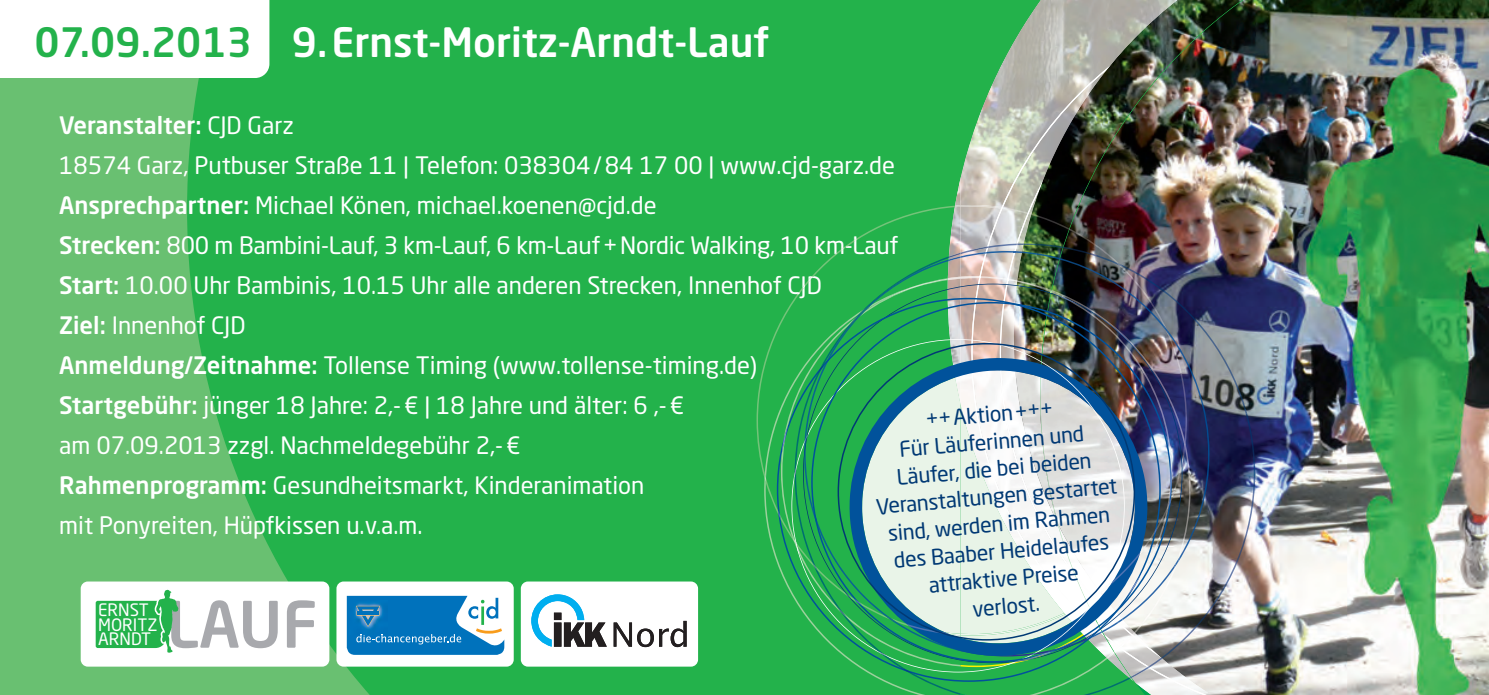
<style>
.page{position:relative;width:1489px;height:695px;background:#fff}
.page>*{position:absolute;margin:0;border:0;box-sizing:border-box;transform-origin:0 0}
.t1{font:500 63px "Neo Sans Pro";color:#a8a9ad}
.t2{font:500 40px "Neo Sans Pro";color:#fff}
.t3{font:23.75px/40px "Neo Sans Pro";color:#fff}
.t4{font:21.25px/27.5px "Neo Sans Pro";color:#013974;text-align:center}
.t5{font:17px/14.8px "Neo Sans Pro";color:#fff}
.s1{color:#23b24b}
.s2{font-weight:500}
</style>
<div class="page">
<div style="left:0;top:0;width:1488px;height:694px;background:#69c071"></div>
<div style="left:187px;top:0;width:760px;height:694px;background:#23b24b"></div>
<div style="left:0;top:0;width:269px;height:78px;background:#fff"></div>
<div style="left:336px;top:581px;width:177px;height:85px;background:#fff;border-radius:7px"></div>
<svg style="left:347px;top:595px;width:157px;height:59px"></svg>
<hr style="left:357px;top:611px;width:22px;height:4px;background:#0072bc">
<div style="left:521px;top:581px;width:177px;height:85px;background:#fff;border-radius:7px"></div>
<svg style="left:613px;top:620px;width:73px;height:27px"></svg>
<svg style="left:531px;top:594px;width:76px;height:52px"></svg>
<div style="left:81px;top:581px;width:248px;height:85px;background:#fff;border-radius:7px"></div>
<svg style="left:96px;top:589px;width:83px;height:64px"></svg>
<img style="left:960px;top:0;width:68px;height:694px">
<img style="left:971px;top:65px;width:42px;height:178px">
<img style="left:1243px;top:0;width:245px;height:694px">
<img style="left:1013px;top:0;width:27px;height:243px">
<img style="left:1040px;top:0;width:203px;height:694px">
<img style="left:1028px;top:678px;width:54px;height:16px">
<svg style="left:794px;top:678px;width:166px;height:16px;background:#24af4e"></svg>
<img style="left:1082px;top:678px;width:48px;height:16px">
<img style="left:1185px;top:264px;width:70px;height:394px">
<div style="left:756px;top:206px;width:199px;height:420px;background:#23b24b"></div>
<svg style="left:954px;top:205px;width:6px;height:2px"></svg>
<img style="left:1002px;top:207px;width:25px;height:7px">
<img style="left:960px;top:205px;width:41px;height:3px">
<svg style="left:1027px;top:212px;width:4px;height:3px"></svg>
<img style="left:1069px;top:228px;width:117px;height:101px">
<img style="left:1031px;top:213px;width:38px;height:17px">
<svg style="left:764px;top:473px;width:2px;height:9px"></svg>
<img style="left:1185px;top:329px;width:24px;height:234px">
<img style="left:777px;top:243px;width:408px;height:435px">
<svg style="left:837px;top:343px;width:298px;height:297px;background:#aacbc0"></svg>
<h2 class="t2" style="left:35px;top:26px;width:736px"><span class="s1">07.09.2013</span> 9.Ernst-Moritz-Arndt-Lauf</h2>
<p class="t3" style="left:59px;top:108px;width:840px"><span class="s2">Veranstalter:</span> CJD Garz<br>18574 Garz, Putbuser Straße 11 | Telefon: 038304 / 84 17 00 | www.cjd-garz.de <span class="s2">Ansprechpartner:</span> Michael Könen, michael.koenen@cjd.de<br><span class="s2">Strecken:</span> 800 m Bambini-Lauf, 3 km-Lauf, 6 km-Lauf+Nordic Walking, 10 km-Lauf <span class="s2">Start:</span> 10.00 Uhr Bambinis, 10.15 Uhr alle anderen Strecken, Innenhof CJD<br><span class="s2">Ziel:</span> Innenhof CJD<br><span class="s2">Anmeldung/Zeitnahme:</span> Tollense Timing (www.tollense-timing.de)<br><span class="s2">Startgebühr:</span> jünger 18 Jahre: 2,- € | 18 Jahre und älter: 6 ,-€<br>am 07.09.2013 zzgl. Nachmeldegebühr 2,- €<br><span class="s2">Rahmenprogramm:</span> Gesundheitsmarkt, Kinderanimation<br>mit Ponyreiten, Hüpfkissen u.v.a.m.</p>
<p class="t4" style="left:867px;top:412px;width:243px;rotate:-5deg">++Aktion+++<br>Für Läuferinnen und<br>Läufer, die bei beiden<br>Veranstaltungen gestartet sind, werden im Rahmen des Baaber Heidelaufes attraktive Preise<br>verlost.</p>
<p class="t5" style="left:98px;top:603px;width:61px">ERNST<br>MORITZ<br>ARNDT</p>
<h1 class="t1" style="left:166px;top:599px;width:153px">LAUF</h1>
</div>
